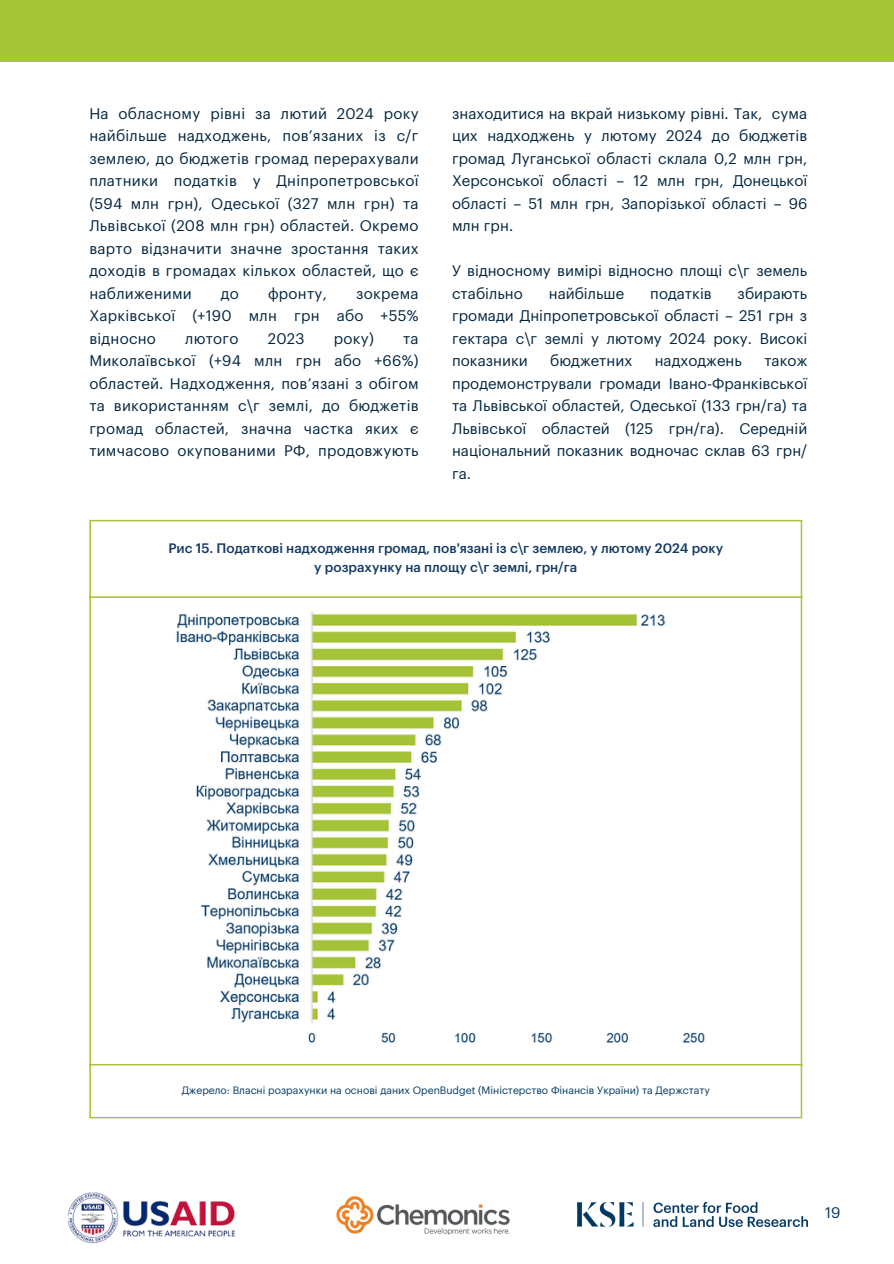
<style>
.page{position:relative;width:894px;height:1264px;background:#fff}
.page>*{position:absolute;margin:0;border:0;box-sizing:border-box;transform-origin:0 0}
.t1{font:15px/22.5px "Graphik LC";letter-spacing:.005em;color:#00243e;text-align:justify}
.t2{font:15px "Graphik LC";color:#003964}
.t3{font:500 13.5px "Graphik LC";color:#133962}
.t4{font:10.5px "Graphik LC";color:#003964}
</style>
<div class="page">
<img style="left:67px;top:1192px;width:168px;height:52px">
<img style="left:336px;top:1196px;width:174px;height:39px">
<div style="left:0;top:0;width:893px;height:62px;background:#a7c539"></div>
<img style="left:577px;top:1202px;width:229px;height:24px">
<hr style="left:89px;top:521px;width:2px;height:595px;background:#a7c539">
<hr style="left:800px;top:521px;width:2px;height:595px;background:#a7c539">
<hr style="left:89px;top:520px;width:713px;height:1px;background:#a7c539">
<hr style="left:89px;top:596px;width:713px;height:2px;background:#a7c539">
<hr style="left:89px;top:1063px;width:713px;height:2px;background:#a7c539">
<hr style="left:89px;top:1116px;width:713px;height:2px;background:#a7c539">
<img style="left:176px;top:611px;width:529px;height:432px">
<p class="t1" style="left:89px;top:103px;width:331px">На обласному рівні за лютий 2024 року найбільше надходжень, пов’язаних із с/г землею, до бюджетів громад перерахували платники податків у Дніпропетровської (594 млн грн), Одеської (327 млн грн) та Львівської (208 млн грн) областей. Окремо варто відзначити значне зростання таких доходів в громадах кількох областей, що є наближеними</p>
<p class="t1" style="left:221px;top:283px;width:19px">до</p>
<p class="t1" style="left:268px;top:283px;width:60px">фронту,</p>
<p class="t1" style="left:89px;top:283px;width:330px;text-indent:267px">зокрема Харківської (+190 млн грн або +55% відносно</p>
<p class="t1" style="left:185px;top:328px;width:55px">лютого</p>
<p class="t1" style="left:268px;top:328px;width:38px">2023</p>
<p class="t1" style="left:334px;top:328px;width:42px">року)</p>
<p class="t1" style="left:89px;top:328px;width:331px;text-indent:313px">та Миколаївської (+94 млн грн або +66%) областей. Надходження, пов’язані з обігом та використанням с\г землі, до бюджетів громад областей, значна частка яких є тимчасово окупованими РФ, продовжують</p>
<p class="t1" style="left:452px;top:103px;width:356px">знаходитися на вкрай низькому рівні. Так, сума цих надходжень у лютому 2024 до бюджетів громад Луганської області склала 0,2 млн грн, Херсонської області – 12 млн грн, Донецької області – 51 млн грн, Запорізької області – 96 млн грн.</p>
<p class="t1" style="left:452px;top:260px;width:356px">У відносному вимірі відносно площі с\г земель стабільно</p>
<p class="t1" style="left:452px;top:283px;width:356px;text-indent:285px">збирають громади Дніпропетровської області – 251 грн з гектара с\г землі у лютому 2024 року. Високі показники</p>
<p class="t1" style="left:548px;top:283px;width:77px">найбільше</p>
<p class="t1" style="left:650px;top:283px;width:63px">податків</p>
<p class="t1" style="left:550px;top:350px;width:83px">бюджетних</p>
<p class="t1" style="left:654px;top:350px;width:89px">надходжень</p>
<p class="t1" style="left:452px;top:350px;width:356px;text-indent:312px">також продемонстрували громади Івано-Франківської та Львівської областей, Одеської (133 грн/га) та Львівської областей (125 грн/га). Середній національний показник водночас склав 63 грн/ га.</p>
<p class="t3" style="left:168px;top:542px;width:556px">Рис 15. Податкові надходження громад, пов'язані із с\г землею, у лютому 2024 року</p>
<p class="t3" style="left:314px;top:560px;width:264px">у розрахунку на площу с\г землі, грн/га</p>
<p class="t4" style="left:182px;top:1085px;width:529px">Джерело: Власні розрахунки на основі даних OpenBudget (Міністерство Фінансів України) та Держстату</p>
<p class="t2" style="left:824px;top:1205px;width:17px">19</p>
</div>
